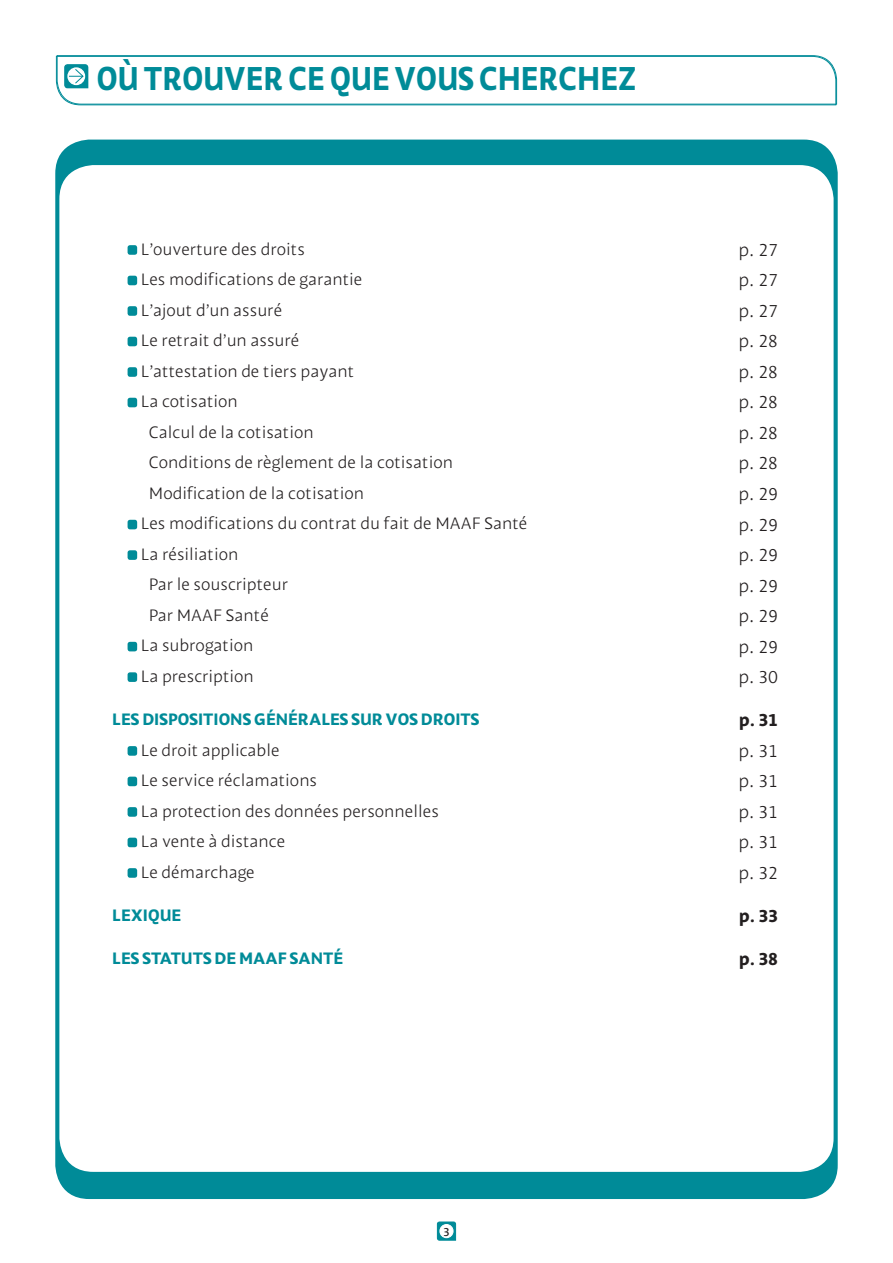
<style>
.page{position:relative;width:893px;height:1263px;background:#fff}
.page>*{position:absolute;margin:0;border:0;box-sizing:border-box;transform-origin:0 0}
.t1{font:33px "MAAF Bold";color:#008b98;scale:.9 1}
.t2{font:18px "MAAF Light";color:#231f20}
.t3{font:18px "MAAF Bold";color:#231f20}
.t4{font:16.5px "MAAF Light";color:#231f20}
.t5{font:16.5px "MAAF Bold";color:#008b98}
.t6{font:12px "MAAF";color:#231f20}
</style>
<div class="page">
<svg style="left:436px;top:1221px;width:21px;height:20px"></svg>
<div style="left:440px;top:1224px;width:13px;height:14px;background:#fff;border-radius:50%"></div>
<div style="left:439px;top:1224px;width:15px;height:14px;border:1px solid #fff;border-radius:50%"></div>
<svg style="left:56px;top:55px;width:781px;height:51px"></svg>
<div style="left:55px;top:140px;width:783px;height:1059px;background:#008b98;border-radius:34px"></div>
<div style="left:59px;top:165px;width:775px;height:1007px;background:#fff;border-radius:34px"></div>
<div style="left:128px;top:245px;width:9px;height:10px;background:#008b98;border-radius:2px"></div>
<div style="left:128px;top:276px;width:9px;height:9px;background:#008b98;border-radius:2px"></div>
<div style="left:128px;top:306px;width:9px;height:10px;background:#008b98;border-radius:2px"></div>
<div style="left:128px;top:337px;width:9px;height:9px;background:#008b98;border-radius:2px"></div>
<div style="left:128px;top:367px;width:9px;height:10px;background:#008b98;border-radius:2px"></div>
<div style="left:128px;top:398px;width:9px;height:9px;background:#008b98;border-radius:2px"></div>
<div style="left:128px;top:520px;width:9px;height:9px;background:#008b98;border-radius:2px"></div>
<div style="left:128px;top:550px;width:9px;height:10px;background:#008b98;border-radius:2px"></div>
<div style="left:128px;top:642px;width:9px;height:9px;background:#008b98;border-radius:2px"></div>
<div style="left:128px;top:672px;width:9px;height:10px;background:#008b98;border-radius:2px"></div>
<div style="left:128px;top:746px;width:9px;height:10px;background:#008b98;border-radius:2px"></div>
<div style="left:128px;top:777px;width:9px;height:9px;background:#008b98;border-radius:2px"></div>
<div style="left:128px;top:807px;width:9px;height:10px;background:#008b98;border-radius:2px"></div>
<div style="left:128px;top:838px;width:9px;height:9px;background:#008b98;border-radius:2px"></div>
<div style="left:128px;top:868px;width:9px;height:10px;background:#008b98;border-radius:2px"></div>
<h1 class="t1" style="left:97px;top:65px;width:601px">OÙ TROUVER CE QUE VOUS CHERCHEZ</h1>
<p class="t4" style="left:141px;top:242px;width:166px">L’ouverture des droits</p>
<p class="t2" style="left:739px;top:242px;width:41px">p. 27</p>
<p class="t4" style="left:141px;top:273px;width:223px">Les modifications de garantie</p>
<p class="t2" style="left:739px;top:273px;width:41px">p. 27</p>
<p class="t4" style="left:141px;top:303px;width:143px">L’ajout d’un assuré</p>
<p class="t2" style="left:739px;top:303px;width:41px">p. 27</p>
<p class="t4" style="left:141px;top:334px;width:160px">Le retrait d’un assuré</p>
<p class="t2" style="left:739px;top:334px;width:41px">p. 28</p>
<p class="t4" style="left:141px;top:364px;width:215px">L’attestation de tiers payant</p>
<p class="t2" style="left:739px;top:364px;width:41px">p. 28</p>
<p class="t4" style="left:141px;top:395px;width:99px">La cotisation</p>
<p class="t2" style="left:739px;top:395px;width:41px">p. 28</p>
<p class="t4" style="left:149px;top:425px;width:166px">Calcul de la cotisation</p>
<p class="t2" style="left:739px;top:425px;width:41px">p. 28</p>
<p class="t4" style="left:149px;top:456px;width:306px">Conditions de règlement de la cotisation</p>
<p class="t2" style="left:739px;top:456px;width:41px">p. 28</p>
<p class="t4" style="left:149px;top:486px;width:217px">Modification de la cotisation</p>
<p class="t2" style="left:739px;top:486px;width:41px">p. 29</p>
<p class="t4" style="left:141px;top:517px;width:388px">Les modifications du contrat du fait de MAAF Santé</p>
<p class="t2" style="left:739px;top:517px;width:41px">p. 29</p>
<p class="t4" style="left:141px;top:547px;width:99px">La résiliation</p>
<p class="t2" style="left:739px;top:547px;width:41px">p. 29</p>
<p class="t4" style="left:149px;top:578px;width:141px">Par le souscripteur</p>
<p class="t2" style="left:739px;top:578px;width:41px">p. 29</p>
<p class="t4" style="left:149px;top:608px;width:122px">Par MAAF Santé</p>
<p class="t2" style="left:739px;top:608px;width:41px">p. 29</p>
<p class="t4" style="left:141px;top:639px;width:114px">La subrogation</p>
<p class="t2" style="left:739px;top:639px;width:41px">p. 29</p>
<p class="t4" style="left:141px;top:670px;width:115px">La prescription</p>
<p class="t2" style="left:739px;top:670px;width:41px">p. 30</p>
<p class="t5" style="left:112px;top:713px;width:369px">LES DISPOSITIONS GÉNÉRALES SUR VOS DROITS</p>
<p class="t3" style="left:739px;top:713px;width:41px">p. 31</p>
<p class="t4" style="left:141px;top:743px;width:140px">Le droit applicable</p>
<p class="t2" style="left:739px;top:743px;width:41px">p. 31</p>
<p class="t4" style="left:141px;top:774px;width:178px">Le service réclamations</p>
<p class="t2" style="left:739px;top:774px;width:41px">p. 31</p>
<p class="t4" style="left:141px;top:804px;width:300px">La protection des données personnelles</p>
<p class="t2" style="left:739px;top:804px;width:41px">p. 31</p>
<p class="t4" style="left:141px;top:835px;width:146px">La vente à distance</p>
<p class="t2" style="left:739px;top:835px;width:41px">p. 31</p>
<p class="t4" style="left:141px;top:865px;width:116px">Le démarchage</p>
<p class="t2" style="left:739px;top:865px;width:41px">p. 32</p>
<p class="t5" style="left:112px;top:909px;width:70px">LEXIQUE</p>
<p class="t3" style="left:739px;top:909px;width:41px">p. 33</p>
<p class="t5" style="left:112px;top:952px;width:232px">LES STATUTS DE MAAF SANTÉ</p>
<p class="t3" style="left:739px;top:952px;width:41px">p. 38</p>
<p class="t6" style="left:443px;top:1226px;width:8px">3</p>
</div>
